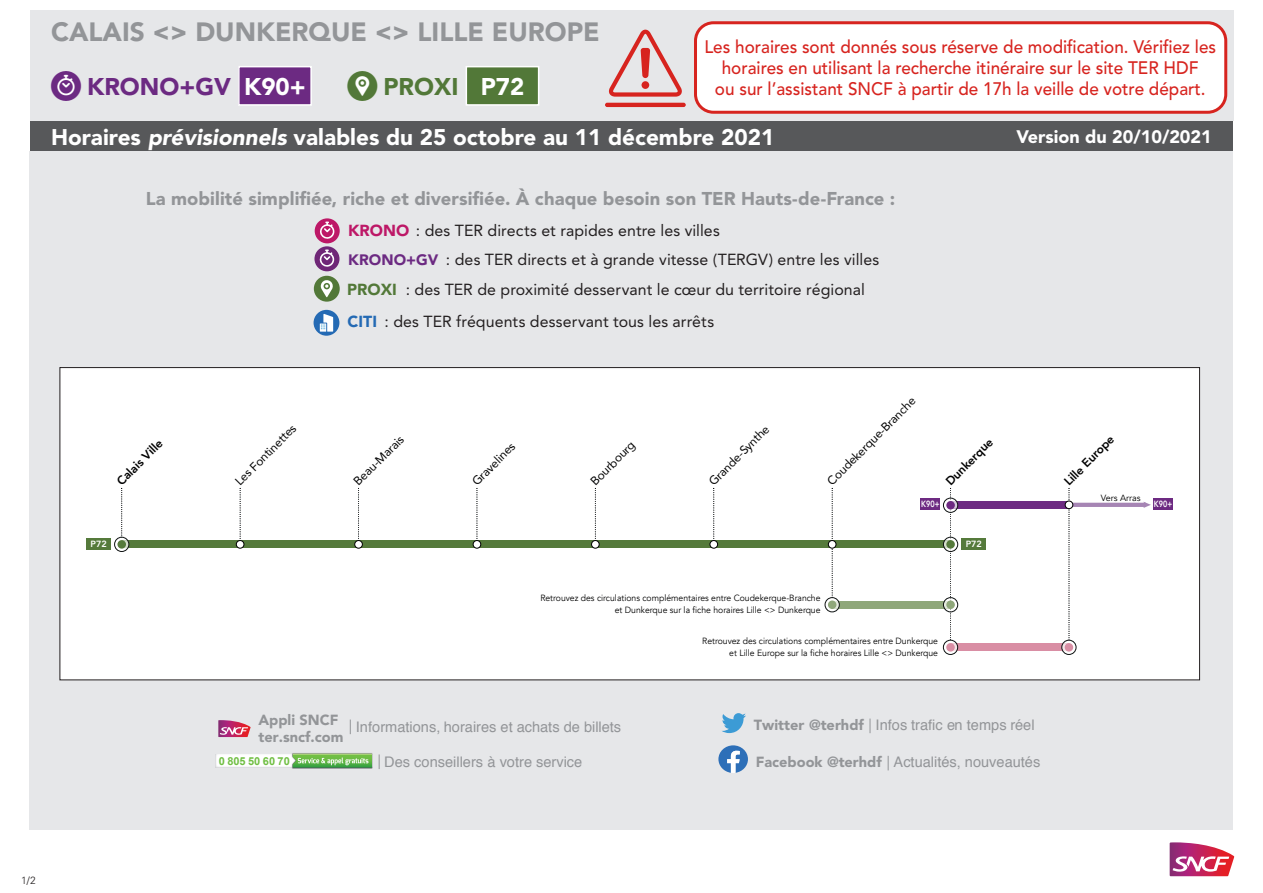
<style>
.page{position:relative;width:1263px;height:893px;background:#fff}
.page>*{position:absolute;margin:0;border:0;box-sizing:border-box;transform-origin:0 0}
.t1{font:900 26.25px "Avenir LT Std";color:#939598}
.t2{font:900 24px "Avenir LT Std";color:#6c2a82}
.t3{font:900 24px "Avenir LT Std";color:#527838}
.t4{font:900 22.5px "Avenir LT Std";color:#fff}
.t5{font:900 18.45px "Avenir LT Std";letter-spacing:.005em;color:#939598}
.t6{font:500 18px/21px "Avenir LT Std";color:#d7241f;text-align:center;scale:.95 1}
.t7{font:900 18px "Avenir LT Std";color:#fff}
.t8{font:15.9px/29.1px "Avenir LT Std";letter-spacing:.005em;color:#231f20}
.t9{font:900 15.9px "Avenir LT Std";color:#527838}
.t10{font:900 15.9px "Avenir LT Std";color:#246ab4}
.t11{font:14.55px "Helvetica";color:#939598}
.t12{font:900 14.55px/17.5px "Avenir LT Std";color:#939598}
.t13{font:12px "Avenir";color:#000001}
.t14{font:800 12px "Avenir";color:#000001}
.t15{font:700 10.95px "Arial";color:#71bf44}
.t16{font:300 10.5px "Univers LT Std";color:#231f20}
.t17{font:9px/12px "Avenir";color:#000001;text-align:right;scale:.96 1}
.t18{font:9px "Avenir";color:#000001}
.t19{font:800 9px "Avenir";color:#fff;scale:.8 1}
.t20{font:800 9px "Avenir";color:#fff}
.s1{font-family:"Pictos TER Lille";font-weight:400;font-size:30px;color:#fff}
.s2{font-family:"Pictos TER Lille";font-weight:400;font-size:30px}
.s3{color:#fff}
.s4{font-style:italic}
.s5{font-weight:900;color:#bd1867}
.s6{font-weight:900;font-size:15px;color:#6c2a82}
.s7{font-style:inherit}
.s8{font-family:"Avenir LT Std";font-weight:900}
</style>
<div class="page">
<div style="left:30px;top:11px;width:1203px;height:110px;background:#e6e7e9"></div>
<div style="left:30px;top:121px;width:808px;height:30px;background:#57585a"></div>
<div style="left:838px;top:121px;width:395px;height:30px;background:#57585a"></div>
<svg style="left:1170px;top:842px;width:64px;height:34px"></svg>
<div style="left:30px;top:151px;width:1203px;height:678px;background:#e6e7e9"></div>
<div style="left:239px;top:67px;width:72px;height:38px;background:#6c2a82"></div>
<div style="left:238px;top:66px;width:74px;height:40px;border:2px solid #fff"></div>
<div style="left:466px;top:67px;width:73px;height:38px;background:#527838"></div>
<div style="left:466px;top:66px;width:73px;height:40px;border:2px solid #fff"></div>
<div style="left:695px;top:23px;width:531px;height:89px;background:#fff;border-radius:18px"></div>
<div style="left:694px;top:21px;width:533px;height:93px;border:3px solid #d7241f;border-radius:18px"></div>
<hr style="left:605px;top:103px;width:81px;height:4px;background:#d7241f;border-radius:2px">
<svg style="left:609px;top:30px;width:73px;height:67px"></svg>
<div style="left:314px;top:276px;width:26px;height:26px;background:#527838;border-radius:50%"></div>
<svg style="left:321px;top:280px;width:12px;height:17px"></svg>
<div style="left:315px;top:218px;width:25px;height:25px;background:#bd1867;border-radius:50%"></div>
<svg style="left:320px;top:222px;width:15px;height:17px"></svg>
<div style="left:314px;top:246px;width:25px;height:25px;background:#6f2777;border-radius:50%"></div>
<svg style="left:319px;top:249px;width:17px;height:18px"></svg>
<div style="left:314px;top:310px;width:25px;height:26px;background:#246ab4;border-radius:50%"></div>
<svg style="left:320px;top:314px;width:13px;height:18px"></svg>
<div style="left:60px;top:368px;width:1139px;height:312px;background:#fff"></div>
<svg style="left:240px;top:488px;width:1px;height:51px"></svg>
<svg style="left:358px;top:488px;width:1px;height:51px"></svg>
<svg style="left:476px;top:488px;width:1px;height:51px"></svg>
<svg style="left:595px;top:488px;width:1px;height:51px"></svg>
<svg style="left:713px;top:488px;width:1px;height:51px"></svg>
<hr style="left:1069px;top:503px;width:77px;height:4px;background:#a685b4">
<svg style="left:1143px;top:502px;width:8px;height:6px"></svg>
<div style="left:122px;top:540px;width:828px;height:8px;background:#557a3b"></div>
<div style="left:832px;top:601px;width:119px;height:8px;background:#8fa77a"></div>
<div style="left:950px;top:643px;width:119px;height:8px;background:#d98ea4"></div>
<div style="left:950px;top:501px;width:119px;height:8px;background:#6d2a82"></div>
<div style="left:86px;top:539px;width:25px;height:11px;background:#557a3b"></div>
<div style="left:961px;top:539px;width:25px;height:11px;background:#557a3b"></div>
<svg style="left:115px;top:488px;width:14px;height:63px"></svg>
<div style="left:114px;top:537px;width:15px;height:15px;border:1px solid #0f1313;border-radius:50%"></div>
<div style="left:117px;top:540px;width:9px;height:9px;background:#557a3b;border-radius:50%"></div>
<svg style="left:826px;top:488px;width:13px;height:124px"></svg>
<div style="left:824px;top:597px;width:16px;height:15px;border:1px solid #0f1313;border-radius:50%"></div>
<div style="left:828px;top:600px;width:8px;height:9px;background:#8fa77a;border-radius:50%"></div>
<svg style="left:1062px;top:488px;width:14px;height:166px"></svg>
<div style="left:1061px;top:640px;width:15px;height:15px;border:1px solid #0f1313;border-radius:50%"></div>
<div style="left:1064px;top:643px;width:9px;height:9px;background:#d98ea4;border-radius:50%"></div>
<div style="left:943px;top:640px;width:15px;height:15px;border:1px solid #0f1313;border-radius:50%"></div>
<svg style="left:943px;top:488px;width:15px;height:166px"></svg>
<div style="left:943px;top:498px;width:15px;height:15px;border:1px solid #0f1313;border-radius:50%"></div>
<div style="left:946px;top:501px;width:9px;height:9px;background:#6d2a82;border-radius:50%"></div>
<div style="left:1153px;top:498px;width:20px;height:12px;background:#6d2a82"></div>
<div style="left:920px;top:498px;width:20px;height:12px;background:#6d2a82"></div>
<div style="left:1065px;top:501px;width:8px;height:8px;background:#fff;border-radius:50%"></div>
<div style="left:1065px;top:501px;width:8px;height:8px;border:1px solid #000001;border-radius:50%"></div>
<div style="left:236px;top:540px;width:8px;height:8px;background:#fff;border-radius:50%"></div>
<div style="left:236px;top:540px;width:8px;height:8px;border:1px solid #000001;border-radius:50%"></div>
<div style="left:355px;top:540px;width:7px;height:8px;background:#fff;border-radius:50%"></div>
<div style="left:354px;top:540px;width:9px;height:8px;border:1px solid #000001;border-radius:50%"></div>
<div style="left:473px;top:540px;width:8px;height:8px;background:#fff;border-radius:50%"></div>
<div style="left:473px;top:540px;width:8px;height:8px;border:1px solid #000001;border-radius:50%"></div>
<div style="left:591px;top:540px;width:8px;height:8px;background:#fff;border-radius:50%"></div>
<div style="left:591px;top:540px;width:8px;height:8px;border:1px solid #000001;border-radius:50%"></div>
<div style="left:710px;top:540px;width:8px;height:8px;background:#fff;border-radius:50%"></div>
<div style="left:710px;top:540px;width:8px;height:8px;border:1px solid #000001;border-radius:50%"></div>
<div style="left:828px;top:540px;width:8px;height:8px;background:#fff;border-radius:50%"></div>
<div style="left:828px;top:540px;width:8px;height:8px;border:1px solid #000001;border-radius:50%"></div>
<svg style="left:350px;top:719px;width:1px;height:15px"></svg>
<svg style="left:218px;top:720px;width:33px;height:17px"></svg>
<svg style="left:379px;top:754px;width:1px;height:15px"></svg>
<svg style="left:888px;top:756px;width:1px;height:14px"></svg>
<svg style="left:718px;top:745px;width:30px;height:28px"></svg>
<img style="left:216px;top:754px;width:75px;height:13px">
<img style="left:291px;top:753px;width:82px;height:16px">
<svg style="left:293px;top:754px;width:79px;height:13px"></svg>
<svg style="left:869px;top:719px;width:1px;height:14px"></svg>
<svg style="left:722px;top:713px;width:24px;height:20px"></svg>
<h1 class="t1" style="left:51px;top:16px;width:550px">CALAIS &lt;&gt; DUNKERQUE &lt;&gt; LILLE EUROPE</h1>
<h2 class="t2" style="left:51px;top:72px;width:256px"><span class="s1">D</span><span class="s2">A</span> KRONO+GV <span class="s3">K90+</span></h2>
<h2 class="t3" style="left:347px;top:72px;width:178px"><span class="s1">D</span><span class="s2">B</span> PROXI <span class="s3">P72</span></h2>
<h3 class="t6" style="left:704px;top:37px;width:540px">Les horaires sont donnés sous réserve de modification. Vérifiez les horaires en utilisant la recherche itinéraire sur le site TER HDF<br>ou sur l’assistant SNCF à partir de 17h la veille de votre départ.</h3>
<h3 class="t4" style="left:51px;top:123px;width:725px">Horaires <span class="s4">prévisionnels</span> valables du 25 octobre au 11 décembre 2021</h3>
<h3 class="t7" style="left:1016px;top:126px;width:197px">Version du 20/10/2021</h3>
<h3 class="t5" style="left:146px;top:188px;width:751px">La mobilité simplifiée, riche et diversifiée. À chaque besoin son TER Hauts-de-France :</h3>
<h3 class="t8" style="left:348px;top:216px;width:533px"><span class="s5">KRONO</span> : des TER directs et rapides entre les villes<br><span class="s6">KRONO+GV</span> : des TER directs et à grande vitesse (TERGV) entre les villes</h3>
<h3 class="t9" style="left:347px;top:280px;width:51px">PROXI</h3>
<h3 class="t8" style="left:406px;top:275px;width:461px">: des TER de proximité desservant le cœur du territoire régional</h3>
<h3 class="t14" style="left:112px;top:476px;width:61px;rotate:-45deg">Calais Ville</h3>
<h3 class="t10" style="left:348px;top:312px;width:31px">CITI</h3>
<h3 class="t8" style="left:385px;top:307px;width:331px">: des TER fréquents desservant tous les arrêts</h3>
<h3 class="t13" style="left:230px;top:476px;width:82px;rotate:-45deg">Les Fontinettes</h3>
<h3 class="t13" style="left:349px;top:476px;width:67px;rotate:-45deg">Beau-Marais</h3>
<h3 class="t13" style="left:467px;top:476px;width:57px;rotate:-45deg">Gravelines</h3>
<h3 class="t13" style="left:586px;top:476px;width:59px;rotate:-45deg">Bourbourg</h3>
<h3 class="t13" style="left:704px;top:476px;width:81px;rotate:-45deg">Grande<span class="s7">-</span>Synthe</h3>
<h3 class="t13" style="left:822px;top:476px;width:121px;rotate:-45deg">Coudekerque-Branche</h3>
<h3 class="t14" style="left:941px;top:476px;width:63px;rotate:-45deg">Dunkerque</h3>
<h3 class="t14" style="left:1059px;top:477px;width:67px;rotate:-45deg">Lille Europe</h3>
<p class="t18" style="left:1101px;top:493px;width:41px">Vers Arras</p>
<p class="t19" style="left:921px;top:497px;width:24px">K90+</p>
<p class="t19" style="left:1154px;top:497px;width:24px">K90+</p>
<p class="t20" style="left:91px;top:537px;width:18px">P72</p>
<p class="t20" style="left:966px;top:537px;width:18px">P72</p>
<p class="t17" style="left:540px;top:592px;width:293px">Retrouvez des circulations complémentaires entre Coudekerque-Branche et Dunkerque sur la fiche horaires Lille &lt;&gt; Dunkerque</p>
<p class="t17" style="left:702px;top:635px;width:247px">Retrouvez des circulations complémentaires entre Dunkerque et Lille Europe sur la fiche horaires Lille &lt;&gt; Dunkerque</p>
<h3 class="t12" style="left:258px;top:711px;width:87px">Appli SNCF ter.sncf.com</h3>
<h3 class="t11" style="left:356px;top:716px;width:267px">Informations, horaires et achats de billets</h3>
<p class="t15" style="left:219px;top:753px;width:73px">0 805 50 60 70</p>
<h3 class="t11" style="left:384px;top:751px;width:200px">Des conseillers à votre service</h3>
<h3 class="t11" style="left:756px;top:751px;width:286px"><span class="s8">Facebook @terhdf</span> Actualités, nouveautés</h3>
<h3 class="t11" style="left:754px;top:713px;width:282px"><span class="s8">Twitter @terhdf</span> Infos trafic en temps réel</h3>
<p class="t16" style="left:21px;top:873px;width:16px">1/2</p>
</div>
